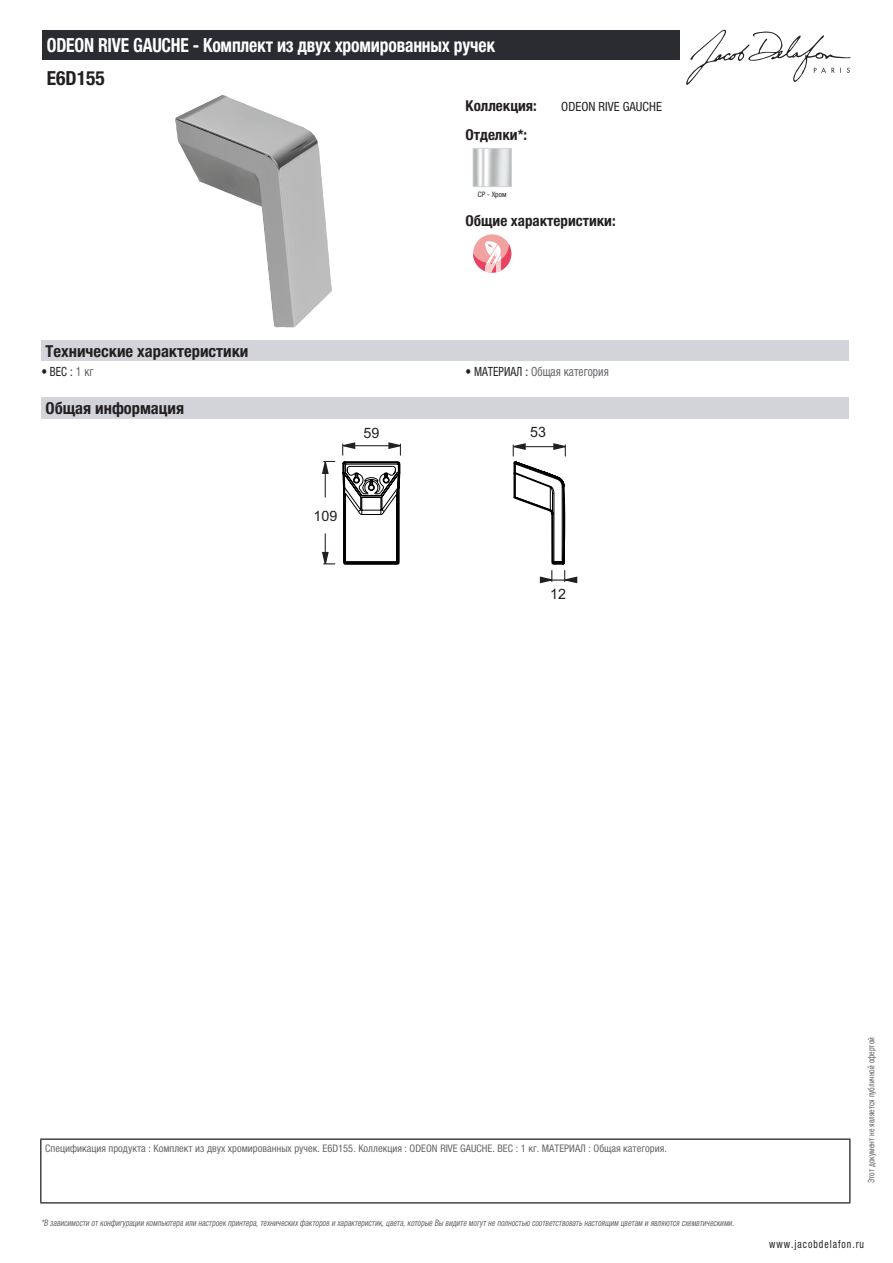
<style>
.page{position:relative;width:893px;height:1263px;background:#fff}
.page>*{position:absolute;margin:0;border:0;box-sizing:border-box;transform-origin:0 0}
.t1{font:700 condensed 19.5px "Helvetica Neue LTCYR";letter-spacing:-.01em;color:#fff;scale:.9 1}
.t2{font:700 condensed 19.5px "Helvetica Neue LTCYR";color:#231f20}
.t3{font:700 condensed 16.5px "Helvetica Neue LTCYR";color:#231f20}
.t4{font:700 condensed 15px "Helvetica Neue LTCYR";color:#231f20}
.t5{font:14.4px "Arial";color:#231f20}
.t6{font:condensed 12.75px "Helvetica Neue LTCYR";color:#626568;scale:.9 1}
.t7{font:condensed 12.75px "Helvetica Neue LTCYR";color:#231f20}
.t8{font:condensed 12.75px "Helvetica Neue LTCYR";color:#231f20;scale:.9 1}
.t9{font:condensed 11.25px "Helvetica Neue LTCYR";letter-spacing:.1em;color:#231f20;scale:.87 1}
.t10{font:condensed 10.5px "Helvetica Neue LTCYR";color:#626568}
.t11{font:italic condensed 9px "Helvetica Neue LTCYR";color:#626568;scale:.87 1}
.t12{font:condensed 9px "Helvetica Neue LTCYR";color:#626568;scale:.87 1}
.t13{font:condensed 7.5px "Helvetica Neue LTCYR";color:#231f20}
.s1{color:#626568}
.s2{color:#231f20}
</style>
<div class="page">
<svg style="left:686px;top:30px;width:164px;height:55px"></svg>
<img style="left:175px;top:95px;width:157px;height:232px">
<img style="left:475px;top:150px;width:35px;height:35px">
<div style="left:473px;top:148px;width:39px;height:39px;border:1px solid #d3d4da"></div>
<div style="left:473px;top:234px;width:38px;height:39px;background:#f2a1a1;border-radius:50%"></div>
<svg style="left:473px;top:241px;width:38px;height:32px"></svg>
<div style="left:41px;top:340px;width:808px;height:22px;background:#d3d4da"></div>
<div style="left:41px;top:397px;width:808px;height:21px;background:#d3d4da"></div>
<svg style="left:322px;top:442px;width:255px;height:142px"></svg>
<div style="left:43px;top:30px;width:637px;height:30px;background:#2a2c32"></div>
<hr style="left:40px;top:1138px;width:810px;height:2px;background:#040503">
<hr style="left:40px;top:1140px;width:1px;height:62px;background:#040503">
<hr style="left:849px;top:1140px;width:1px;height:62px;background:#040503">
<hr style="left:40px;top:1202px;width:810px;height:1px;background:#040503">
<h1 class="t1" style="left:47px;top:34px;width:500px">ODEON RIVE GAUCHE - Комплект из двух хромированных ручек</h1>
<h1 class="t2" style="left:47px;top:67px;width:60px">E6D155</h1>
<h3 class="t4" style="left:466px;top:97px;width:73px">Коллекция:</h3>
<h3 class="t7" style="left:561px;top:99px;width:102px">ODEON RIVE GAUCHE</h3>
<h3 class="t4" style="left:466px;top:126px;width:63px">Отделки*:</h3>
<p class="t13" style="left:478px;top:190px;width:30px">CP - Хром</p>
<h3 class="t4" style="left:466px;top:212px;width:152px">Общие характеристики:</h3>
<h2 class="t3" style="left:46px;top:342px;width:204px">Технические характеристики</h2>
<h3 class="t8" style="left:41px;top:364px;width:60px">• ВЕС : <span class="s1">1 кг</span></h3>
<h3 class="t6" style="left:466px;top:364px;width:161px"><span class="s2">• МАТЕРИАЛ :</span> Общая категория</h3>
<h2 class="t3" style="left:46px;top:399px;width:140px">Общая информация</h2>
<h3 class="t5" style="left:363px;top:423px;width:17px">59</h3>
<h3 class="t5" style="left:530px;top:422px;width:17px">53</h3>
<h3 class="t5" style="left:313px;top:506px;width:25px">109</h3>
<h3 class="t5" style="left:550px;top:584px;width:17px">12</h3>
<p class="t10" style="left:45px;top:1142px;width:623px">Спецификация продукта : Комплект из двух хромированных ручек. E6D155. Коллекция : ODEON RIVE GAUCHE. ВЕС : 1 кг. МАТЕРИАЛ : Общая категория.</p>
<p class="t11" style="left:41px;top:1218px;width:800px">*В зависимости отконфигурации компьютера или настроек принтера,техническихфакторов и характеристик,цвета,которые Вы видите могутне полностью соответствоватьнастоящим цветам и являются схематическими.</p>
<p class="t12" style="left:866px;top:1183px;width:169px;rotate:-90deg">Этот документ не является публичной офертой</p>
<p class="t9" style="left:769px;top:1237px;width:110px">www.jacobdelafon.ru</p>
</div>
